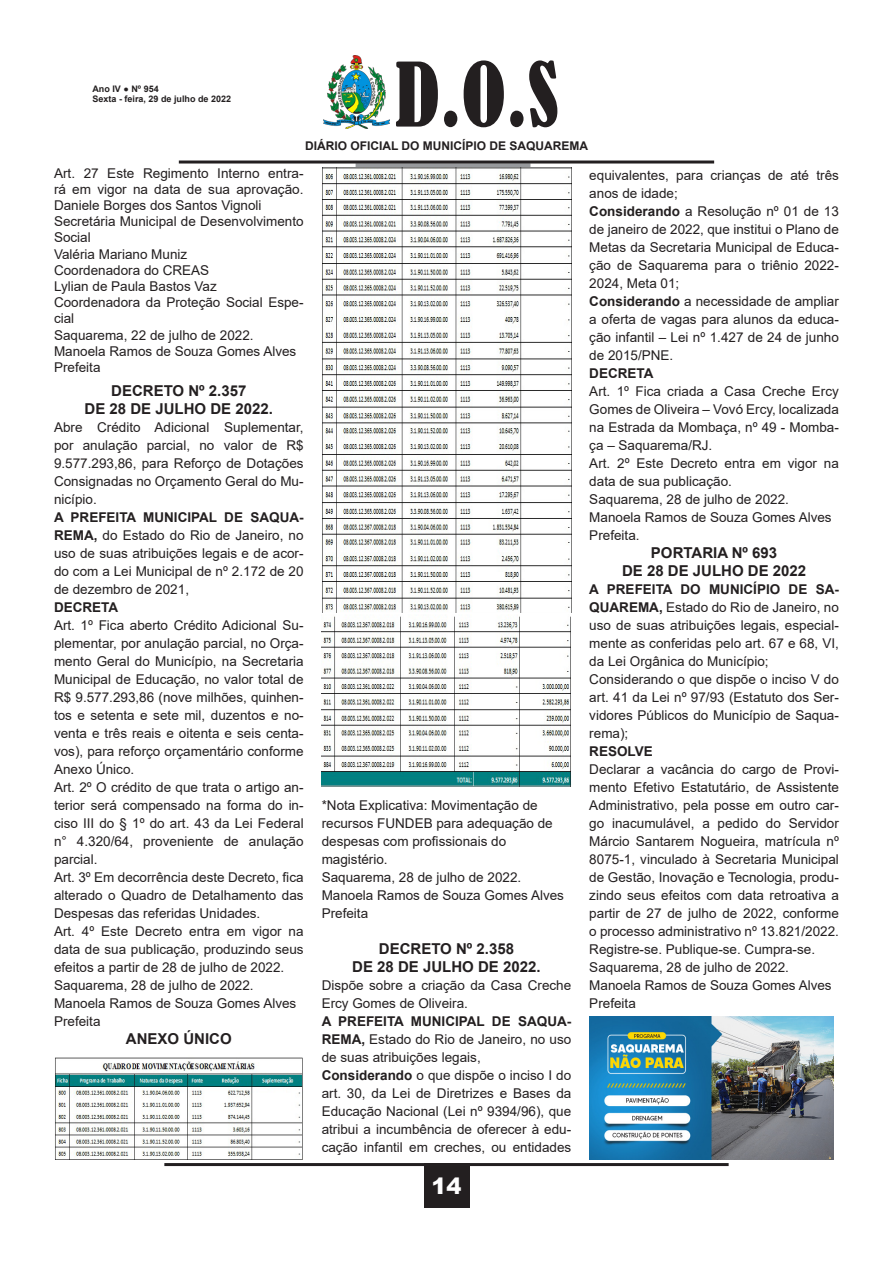
<style>
.page{position:relative;width:893px;height:1263px;background:#fff}
.page>*{position:absolute;margin:0;border:0;box-sizing:border-box;transform-origin:0 0}
.t1{font:condensed 82.5px "Bernard";color:#231f20}
.t2{font:900 22.5px "Arial";color:#fff}
.t3{font:700 15px "Arial";color:#231f20}
.t4{font:13.5px/18px "Arial";color:#231f20;text-align:justify}
.t5{font:700 13.5px "Arial";color:#231f20}
.t6{font:700 12px "Arial";color:#231f20}
.t7{font:700 9px/10.8px "Arial";color:#231f20}
.s1{font-weight:700}
</style>
<div class="page">
<hr style="left:164px;top:1163px;width:565px;height:3px;background:#231f20">
<div style="left:424px;top:1163px;width:45px;height:45px;background:#231f20"></div>
<img style="left:324px;top:55px;width:65px;height:73px">
<div style="left:356px;top:163px;width:174px;height:5px;background:#97999c"></div>
<hr style="left:179px;top:161px;width:535px;height:3px;background:#231f20">
<img style="left:322px;top:168px;width:249px;height:618px">
<img style="left:54px;top:1057px;width:249px;height:103px">
<img style="left:589px;top:1016px;width:245px;height:144px">
<p class="t7" style="left:92px;top:83px;width:140px">Ano IV ● Nº 954<br>Sexta - feira, 29 de julho de 2022</p>
<h1 class="t1" style="left:395px;top:47px;width:165px">D.O.S</h1>
<p class="t6" style="left:305px;top:137px;width:285px">DIÁRIO OFICIAL DO MUNICÍPIO DE SAQUAREMA</p>
<p class="t4" style="left:54px;top:165px;width:251px;line-height:16.2px">Art. 27 Este Regimento Interno entra&shy;rá em vigor na data de sua aprovação.</p>
<p class="t4" style="left:54px;top:196px;width:209px">Daniele Borges dos Santos Vignoli</p>
<p class="t4" style="left:54px;top:213px;width:251px;line-height:16.2px">Secretária Municipal de Desenvolvimento<br>Social</p>
<p class="t4" style="left:54px;top:245px;width:135px">Valéria Mariano Muniz</p>
<p class="t4" style="left:54px;top:261px;width:157px">Coordenadora do CREAS</p>
<p class="t4" style="left:54px;top:277px;width:164px">Lylian de Paula Bastos Vaz</p>
<p class="t4" style="left:54px;top:294px;width:251px;line-height:16.2px">Coordenadora da Proteção Social Espe&shy;cial</p>
<p class="t4" style="left:54px;top:326px;width:201px">Saquarema, 22 de julho de 2022.</p>
<p class="t4" style="left:54px;top:342px;width:244px">Manoela Ramos de Souza Gomes Alves</p>
<p class="t4" style="left:54px;top:358px;width:48px">Prefeita</p>
<p class="t3" style="left:111px;top:380px;width:137px">DECRETO Nº 2.357</p>
<p class="t3" style="left:85px;top:398px;width:190px">DE 28 DE JULHO DE 2022.</p>
<p class="t4" style="left:54px;top:418px;width:251px">Abre Crédito Adicional Suplementar, por anulação parcial, no valor de R$ 9.577.293,86, para Reforço de Dotações Consignadas no Orçamento Geral do Mu&shy;nicípio.</p>
<p class="t4" style="left:54px;top:508px;width:251px"><span class="s1">A PREFEITA MUNICIPAL DE SAQUA-REMA,</span> do Estado do Rio de Janeiro, no uso de suas atribuições legais e de acor&shy;do com a Lei Municipal de nº 2.172 de 20 de dezembro de 2021,</p>
<p class="t5" style="left:54px;top:598px;width:66px">DECRETA</p>
<p class="t4" style="left:54px;top:616px;width:251px">Art. 1º Fica aberto Crédito Adicional Su&shy;plementar, por anulação parcial, no Orça&shy;mento Geral do Município, na Secretaria Municipal de Educação, no valor total de R$ 9.577.293,86 (nove milhões, quinhen&shy;tos e setenta e sete mil, duzentos e no&shy;venta e três reais e oitenta e seis centa&shy;vos), para reforço orçamentário conforme Anexo Único.</p>
<p class="t4" style="left:54px;top:778px;width:251px">Art. 2º O crédito de que trata o artigo an&shy;terior será compensado na forma do in&shy;ciso III do § 1º do art. 43 da Lei Federal n° 4.320/64, proveniente de anulação parcial.</p>
<p class="t4" style="left:54px;top:868px;width:251px">Art. 3º Em decorrência deste Decreto, fica alterado o Quadro de Detalhamento das Despesas das referidas Unidades.</p>
<p class="t4" style="left:54px;top:922px;width:251px">Art. 4º Este Decreto entra em vigor na data de sua publicação, produzindo seus efeitos a partir de 28 de julho de 2022.</p>
<p class="t4" style="left:54px;top:976px;width:201px">Saquarema, 28 de julho de 2022.</p>
<p class="t4" style="left:54px;top:994px;width:244px">Manoela Ramos de Souza Gomes Alves</p>
<p class="t4" style="left:54px;top:1012px;width:48px">Prefeita</p>
<p class="t3" style="left:126px;top:1028px;width:107px">ANEXO ÚNICO</p>
<p class="t4" style="left:322px;top:796px;width:233px;text-align:left">*Nota Explicativa: Movimentação de recursos FUNDEB para adequação de despesas com profissionais do</p>
<p class="t4" style="left:322px;top:850px;width:68px">magistério.</p>
<p class="t4" style="left:322px;top:868px;width:201px">Saquarema, 28 de julho de 2022.</p>
<p class="t4" style="left:322px;top:886px;width:244px">Manoela Ramos de Souza Gomes Alves</p>
<p class="t4" style="left:322px;top:904px;width:48px">Prefeita</p>
<p class="t3" style="left:379px;top:938px;width:137px">DECRETO Nº 2.358</p>
<p class="t3" style="left:352px;top:956px;width:190px">DE 28 DE JULHO DE 2022.</p>
<p class="t4" style="left:322px;top:976px;width:251px">Dispõe sobre a criação da Casa Creche<br>Ercy Gomes de Oliveira.</p>
<p class="t4" style="left:322px;top:1012px;width:251px"><span class="s1">A PREFEITA MUNICIPAL DE SAQUA-REMA,</span> Estado do Rio de Janeiro, no uso de suas atribuições legais,</p>
<p class="t4" style="left:322px;top:1066px;width:251px"><span class="s1">Considerando</span> o que dispõe o inciso I do art. 30, da Lei de Diretrizes e Bases da Educação Nacional (Lei nº 9394/96), que atribui a incumbência de oferecer à edu&shy;cação infantil em creches, ou entidades</p>
<h2 class="t2" style="left:431px;top:1170px;width:32px">14</h2>
<p class="t4" style="left:589px;top:166px;width:251px">equivalentes, para crianças de até três anos de idade;</p>
<p class="t4" style="left:589px;top:202px;width:251px"><span class="s1">Considerando</span> a Resolução nº 01 de 13 de janeiro de 2022, que institui o Plano de Metas da Secretaria Municipal de Educa&shy;ção de Saquarema para o triênio 2022- 2024, Meta 01;</p>
<p class="t4" style="left:589px;top:292px;width:251px"><span class="s1">Considerando</span> a necessidade de ampliar a oferta de vagas para alunos da educa&shy;ção infantil – Lei nº 1.427 de 24 de junho de 2015/PNE.</p>
<p class="t5" style="left:589px;top:364px;width:66px">DECRETA</p>
<p class="t4" style="left:589px;top:382px;width:251px">Art. 1º Fica criada a Casa Creche Ercy Gomes de Oliveira – Vovó Ercy, localizada na Estrada da Mombaça, nº 49 - Momba&shy;ça – Saquarema/RJ.</p>
<p class="t4" style="left:589px;top:454px;width:251px">Art. 2º Este Decreto entra em vigor na data de sua publicação.</p>
<p class="t4" style="left:589px;top:490px;width:201px">Saquarema, 28 de julho de 2022.</p>
<p class="t4" style="left:589px;top:508px;width:244px">Manoela Ramos de Souza Gomes Alves</p>
<p class="t4" style="left:589px;top:526px;width:52px">Prefeita.</p>
<p class="t3" style="left:651px;top:542px;width:128px">PORTARIA Nº 693</p>
<p class="t3" style="left:622px;top:560px;width:186px">DE 28 DE JULHO DE 2022</p>
<p class="t4" style="left:589px;top:580px;width:251px"><span class="s1">A PREFEITA DO MUNICÍPIO DE SA-QUAREMA,</span> Estado do Rio de Janeiro, no uso de suas atribuições legais, especial&shy;mente as conferidas pelo art. 67 e 68, VI, da Lei Orgânica do Município;</p>
<p class="t4" style="left:589px;top:670px;width:251px">Considerando o que dispõe o inciso V do art. 41 da Lei nº 97/93 (Estatuto dos Ser&shy;vidores Públicos do Município de Saqua&shy;rema);</p>
<p class="t5" style="left:589px;top:742px;width:65px">RESOLVE</p>
<p class="t4" style="left:589px;top:760px;width:251px">Declarar a vacância do cargo de Provi&shy;mento Efetivo Estatutário, de Assistente Administrativo, pela posse em outro car&shy;go inacumulável, a pedido do Servidor Márcio Santarem Nogueira, matrícula nº 8075-1, vinculado à Secretaria Municipal de Gestão, Inovação e Tecnologia, produ&shy;zindo seus efeitos com data retroativa a partir de 27 de julho de 2022, conforme o processo administrativo nº 13.821/2022.</p>
<p class="t4" style="left:589px;top:940px;width:227px">Registre-se. Publique-se. Cumpra-se.</p>
<p class="t4" style="left:589px;top:958px;width:201px">Saquarema, 28 de julho de 2022.</p>
<p class="t4" style="left:589px;top:976px;width:244px">Manoela Ramos de Souza Gomes Alves</p>
<p class="t4" style="left:589px;top:994px;width:48px">Prefeita</p>
</div>
